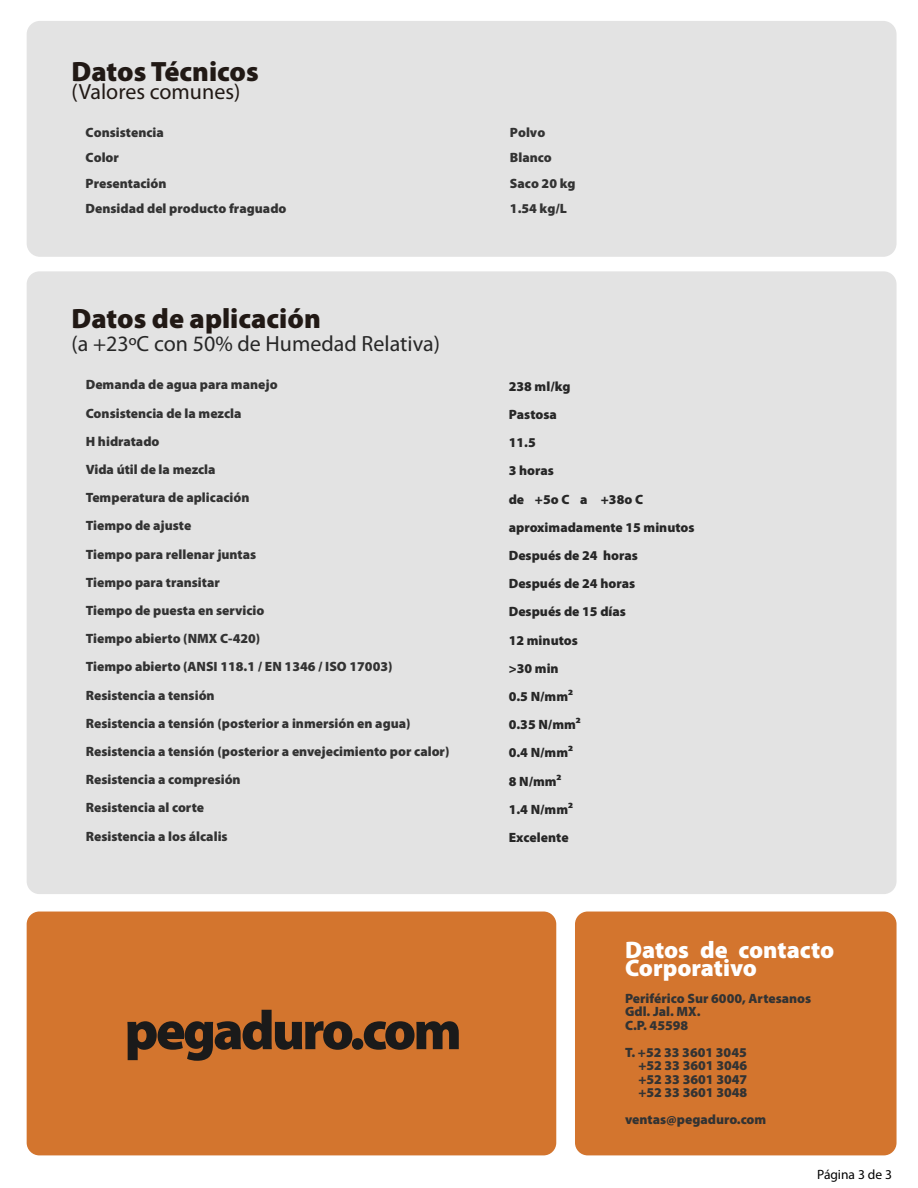
<style>
.page{position:relative;width:918px;height:1188px;background:#fff}
.page>*{position:absolute;margin:0;border:0;box-sizing:border-box;transform-origin:0 0}
.t1{font:900 28.05px "Myriad Pro";color:#211915}
.t2{font:900 24px/18px "Myriad Pro";color:#fff}
.t3{font:22.05px "Myriad Pro";color:#272727}
.t4{font:22.05px "Myriad Pro";color:#211915}
.t5{font:900 13.5px/28.2px "Myriad Pro";color:#333}
.t6{font:900 13.5px/28.2px "Myriad Pro";color:#272727}
.t7{font:13.5px "Myriad Pro";color:#000}
</style>
<div class="page">
<div style="left:27px;top:271px;width:870px;height:623px;background:#e3e3e3;border-radius:13px"></div>
<div style="left:27px;top:21px;width:870px;height:236px;background:#e3e3e3;border-radius:13px"></div>
<div style="left:27px;top:912px;width:529px;height:243px;background:#d3752e;border-radius:13px"></div>
<div style="left:575px;top:912px;width:322px;height:243px;background:#d3752e;border-radius:13px"></div>
<svg style="left:127px;top:1010px;width:225px;height:51px"></svg>
<div style="left:352px;top:1038px;width:11px;height:12px;background:#1a1a1a;border-radius:50%"></div>
<svg style="left:364px;top:1021px;width:95px;height:29px"></svg>
<h1 class="t1" style="left:72px;top:53px;width:189px">Datos Técnicos</h1>
<h3 class="t4" style="left:72px;top:78px;width:170px">(Valores comunes)</h3>
<p class="t5" style="left:86px;top:119px;width:202px;line-height:25.5px">Consistencia<br>Color<br>Presentación<br>Densidad del producto fraguado</p>
<p class="t5" style="left:510px;top:119px;width:67px;line-height:25.5px">Polvo<br>Blanco<br>Saco 20 kg<br>1.54 kg/L</p>
<h1 class="t1" style="left:72px;top:300px;width:251px">Datos de aplicación</h1>
<h3 class="t3" style="left:72px;top:330px;width:370px">(a +23ºC con 50% de Humedad Relativa)</h3>
<p class="t5" style="left:86px;top:370px;width:365px">Demanda de agua para manejo<br>Consistencia de la mezcla<br>H hidratado<br>Vida útil de la mezcla<br>Temperatura de aplicación<br>Tiempo de ajuste<br>Tiempo para rellenar juntas<br>Tiempo para transitar<br>Tiempo de puesta en servicio<br>Tiempo abierto (NMX C-420)<br>Tiempo abierto (ANSI 118.1 / EN 1346 / ISO 17003)<br>Resistencia a tensión<br>Resistencia a tensión (posterior a inmersión en agua)<br>Resistencia a tensión (posterior a envejecimiento por calor)<br>Resistencia a compresión<br>Resistencia al corte<br>Resistencia a los álcalis</p>
<p class="t6" style="left:509px;top:372px;width:187px">238 ml/kg<br>Pastosa<br>11.5<br>3 horas<br>de +5o C a +38o C aproximadamente 15 minutos<br>Después de 24 horas<br>Después de 24 horas<br>Después de 15 días<br>12 minutos<br>&gt;30 min<br>0.5 N/mm²<br>0.35 N/mm²<br>0.4 N/mm²<br>8 N/mm²<br>1.4 N/mm²<br>Excelente</p>
<h2 class="t2" style="left:625px;top:940px;width:211px">Datos de contacto<br>Corporativo</h2>
<p class="t5" style="left:625px;top:991px;width:188px;line-height:13.5px">Periférico Sur 6000, Artesanos<br>Gdl. Jal. MX.<br>C.P. 45598</p>
<p class="t5" style="left:638px;top:1045px;width:110px;line-height:13.5px;text-align:justify;text-indent:-13px">T. +52 33 3601 3045 +52 33 3601 3046 +52 33 3601 3047 +52 33 3601 3048</p>
<p class="t5" style="left:625px;top:1105px;width:143px">ventas@pegaduro.com</p>
<p class="t7" style="left:817px;top:1166px;width:76px">Página 3 de 3</p>
</div>
